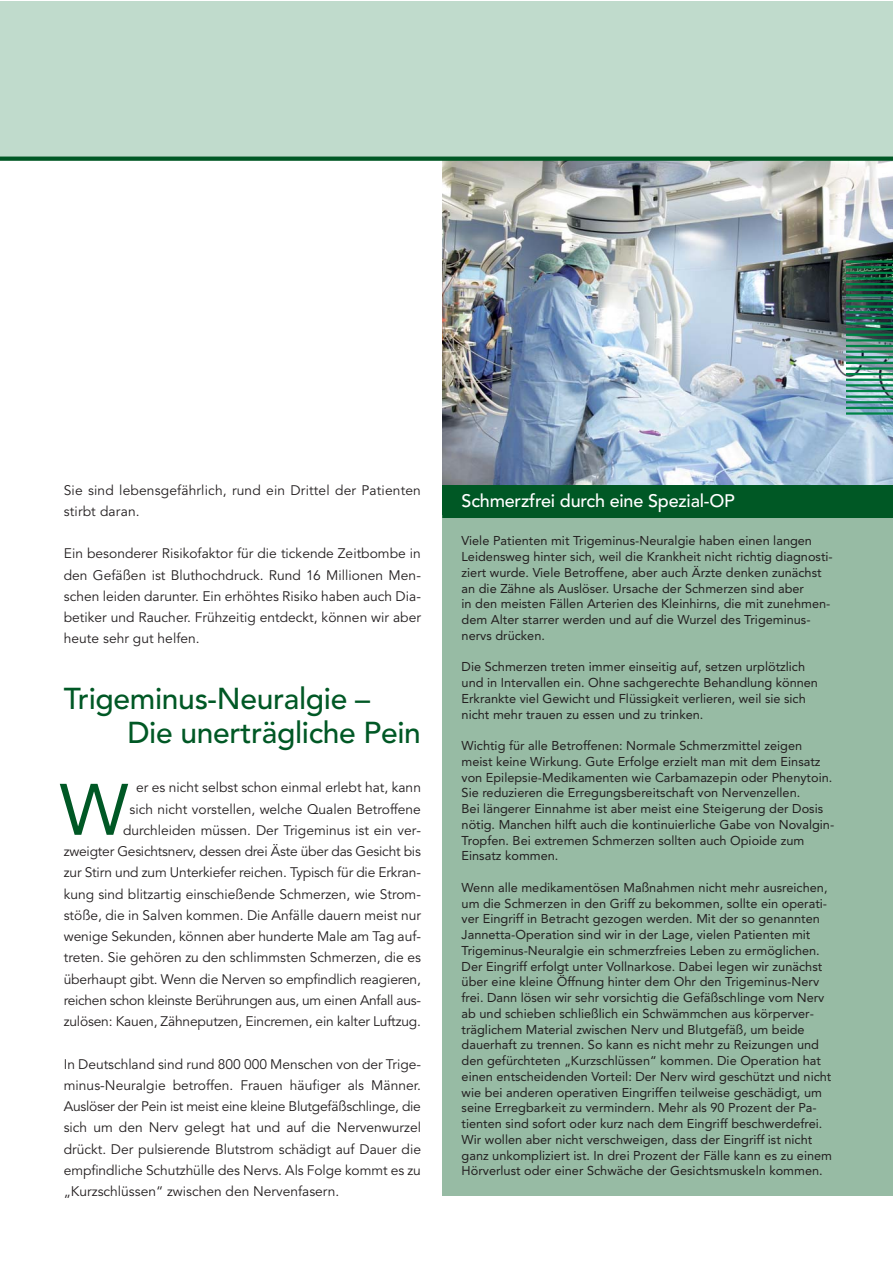
<style>
.page{position:relative;width:893px;height:1263px;background:#fff}
.page>*{position:absolute;margin:0;border:0;box-sizing:border-box;transform-origin:0 0}
.t1{font:72px "Avenir";color:#005825}
.t2{font:500 30px/34.5px "Avenir";letter-spacing:-.01em;color:#005825}
.t3{font:500 18px "Avenir";letter-spacing:-.01em;color:#fff}
.t4{font:13.8px/21.3px "Avenir";color:#231f20;text-align:justify}
.t5{font:12.75px/15.8px "Avenir";color:#231f20}
</style>
<div class="page">
<img style="left:442px;top:161px;width:450px;height:324px">
<div style="left:442px;top:512px;width:450px;height:684px;background:#97bba4"></div>
<hr style="left:846px;top:260px;width:46px;height:3px;background:#008348">
<hr style="left:846px;top:266px;width:46px;height:2px;background:#008348">
<hr style="left:846px;top:272px;width:46px;height:2px;background:#008348">
<hr style="left:846px;top:277px;width:46px;height:3px;background:#008348">
<hr style="left:846px;top:283px;width:46px;height:2px;background:#008348">
<hr style="left:846px;top:289px;width:46px;height:2px;background:#008348">
<hr style="left:846px;top:294px;width:46px;height:2px;background:#008348">
<hr style="left:846px;top:300px;width:46px;height:2px;background:#008348">
<hr style="left:846px;top:305px;width:46px;height:3px;background:#008348">
<hr style="left:846px;top:311px;width:46px;height:2px;background:#008348">
<hr style="left:846px;top:317px;width:46px;height:2px;background:#008348">
<hr style="left:846px;top:322px;width:46px;height:3px;background:#008348">
<hr style="left:846px;top:328px;width:46px;height:2px;background:#008348">
<hr style="left:846px;top:334px;width:46px;height:2px;background:#008348">
<hr style="left:846px;top:339px;width:46px;height:2px;background:#008348">
<hr style="left:846px;top:345px;width:46px;height:2px;background:#008348">
<hr style="left:846px;top:350px;width:46px;height:3px;background:#008348">
<hr style="left:846px;top:356px;width:46px;height:2px;background:#008348">
<hr style="left:846px;top:362px;width:46px;height:2px;background:#008348">
<hr style="left:846px;top:367px;width:46px;height:3px;background:#008348">
<hr style="left:846px;top:373px;width:46px;height:2px;background:#008348">
<hr style="left:846px;top:379px;width:46px;height:2px;background:#008348">
<hr style="left:846px;top:384px;width:46px;height:2px;background:#008348">
<hr style="left:846px;top:390px;width:46px;height:2px;background:#008348">
<hr style="left:846px;top:395px;width:46px;height:3px;background:#008348">
<hr style="left:846px;top:401px;width:46px;height:2px;background:#008348">
<hr style="left:846px;top:407px;width:46px;height:2px;background:#008348">
<hr style="left:846px;top:412px;width:46px;height:3px;background:#008348">
<div style="left:0;top:1px;width:892px;height:158px;background:#c0dbcc"></div>
<div style="left:442px;top:485px;width:450px;height:30px;background:#005825"></div>
<hr style="left:442px;top:514px;width:450px;height:4px;background:#005825">
<svg style="left:0;top:157px;width:892px;height:4px;background:#0a5e2d"></svg>
<p class="t4" style="left:64px;top:481px;width:359px">Sie sind lebensgefährlich, rund ein Drittel der Patienten stirbt daran.</p>
<p class="t4" style="left:64px;top:544px;width:359px">Ein besonderer Risikofaktor für die tickende Zeitbombe in den Gefäßen ist Bluthochdruck. Rund 16 Millionen Men&shy;schen leiden darunter. Ein erhöhtes Risiko haben auch Dia&shy;betiker und Raucher. Frühzeitig entdeckt, können wir aber heute sehr gut helfen.</p>
<h2 class="t2" style="left:127px;top:684px;width:295px;text-indent:-64px">Trigeminus-Neuralgie –<br>Die unerträgliche Pein</h2>
<p class="t4" style="left:64px;top:778px;width:359px;text-align:right">er es nicht selbst schon einmal erlebt hat, kann<br>sich nicht vorstellen, welche Qualen Betroffene durchleiden müssen. Der Trigeminus ist ein ver-<br>zweigter Gesichtsnerv, dessen drei Äste über das Gesicht bis zur Stirn und zum Unterkiefer reichen. Typisch für die Erkran&shy;kung sind blitzartig einschießende Schmerzen, wie Strom&shy;stöße, die in Salven kommen. Die Anfälle dauern meist nur wenige Sekunden, können aber hunderte Male am Tag auf&shy;treten. Sie gehören zu den schlimmsten Schmerzen, die es überhaupt gibt. Wenn die Nerven so empfindlich reagieren, reichen schon kleinste Berührungen aus, um einen Anfall aus&shy;zulösen: Kauen, Zähneputzen, Eincremen, ein kalter Luftzug.</p>
<p class="t4" style="left:64px;top:1055px;width:359px">In Deutschland sind rund 800 000 Menschen von der Trige&shy;minus-Neuralgie betroffen. Frauen häufiger als Männer.<br>Auslöser der Pein ist meist eine kleine Blutgefäßschlinge, die sich um den Nerv gelegt hat und auf die Nervenwurzel drückt. Der pulsierende Blutstrom schädigt auf Dauer die empfindliche Schutzhülle des Nervs. Als Folge kommt es zu „Kurzschlüssen“ zwischen den Nervenfasern.</p>
<h1 class="t1" style="left:59px;top:780px;width:71px">W</h1>
<h3 class="t3" style="left:462px;top:493px;width:275px">Schmerzfrei durch eine Spezial-OP</h3>
<p class="t5" style="left:462px;top:534px;width:373px">Viele Patienten mit Trigeminus-Neuralgie haben einen langen Leidensweg hinter sich, weil die Krankheit nicht richtig diagnosti&shy;ziert wurde. Viele Betroffene, aber auch Ärzte denken zunächst an die Zähne als Auslöser. Ursache der Schmerzen sind aber<br>in den meisten Fällen Arterien des Kleinhirns, die mit zunehmen&shy;dem Alter starrer werden und auf die Wurzel des Trigeminus&shy;nervs drücken.</p>
<p class="t5" style="left:462px;top:660px;width:358px">Die Schmerzen treten immer einseitig auf, setzen urplötzlich und in Intervallen ein. Ohne sachgerechte Behandlung können Erkrankte viel Gewicht und Flüssigkeit verlieren, weil sie sich nicht mehr trauen zu essen und zu trinken.</p>
<p class="t5" style="left:462px;top:739px;width:374px">Wichtig für alle Betroffenen: Normale Schmerzmittel zeigen meist keine Wirkung. Gute Erfolge erzielt man mit dem Einsatz von Epilepsie-Medikamenten wie Carbamazepin oder Phenytoin.<br>Sie reduzieren die Erregungsbereitschaft von Nervenzellen.<br>Bei längerer Einnahme ist aber meist eine Steigerung der Dosis nötig. Manchen hilft auch die kontinuierliche Gabe von Novalgin-Tropfen. Bei extremen Schmerzen sollten auch Opioide zum Einsatz kommen.</p>
<p class="t5" style="left:462px;top:880px;width:372px">Wenn alle medikamentösen Maßnahmen nicht mehr ausreichen, um die Schmerzen in den Griff zu bekommen, sollte ein operati&shy;ver Eingriff in Betracht gezogen werden. Mit der so genannten Jannetta-Operation sind wir in der Lage, vielen Patienten mit Trigeminus-Neuralgie ein schmerzfreies Leben zu ermöglichen.<br>Der Eingriff erfolgt unter Vollnarkose. Dabei legen wir zunächst über eine kleine Öffnung hinter dem Ohr den Trigeminus-Nerv frei. Dann lösen wir sehr vorsichtig die Gefäßschlinge vom Nerv ab und schieben schließlich ein Schwämmchen aus körperver&shy;träglichem Material zwischen Nerv und Blutgefäß, um beide dauerhaft zu trennen. So kann es nicht mehr zu Reizungen und den gefürchteten „Kurzschlüssen“ kommen. Die Operation hat einen entscheidenden Vorteil: Der Nerv wird geschützt und nicht wie bei anderen operativen Eingriffen teilweise geschädigt, um seine Erregbarkeit zu vermindern. Mehr als 90 Prozent der Pa&shy;tienten sind sofort oder kurz nach dem Eingriff beschwerdefrei.<br>Wir wollen aber nicht verschweigen, dass der Eingriff ist nicht ganz unkompliziert ist. In drei Prozent der Fälle kann es zu einem Hörverlust oder einer Schwäche der Gesichtsmuskeln kommen.</p>
</div>
